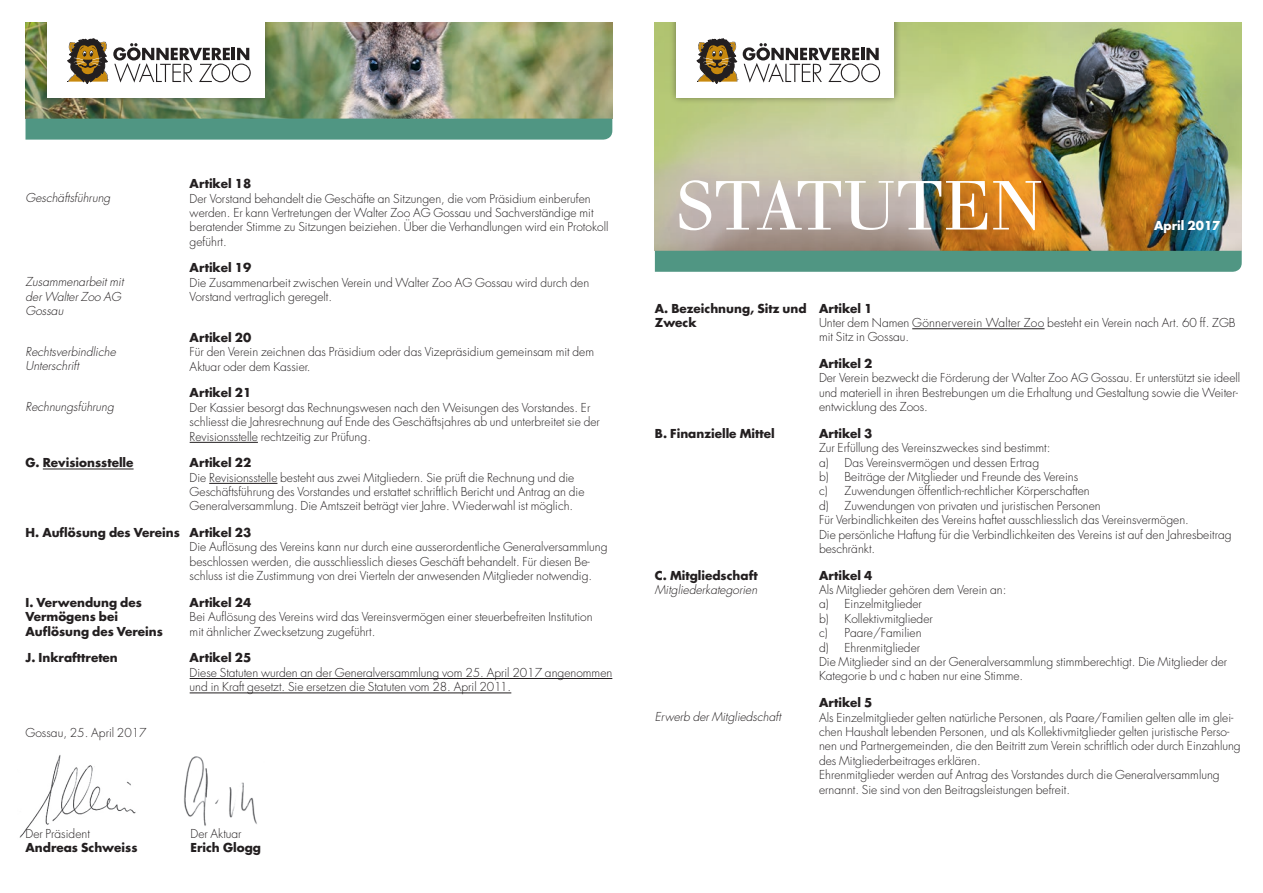
<style>
.page{position:relative;width:1263px;height:893px;background:#fff}
.page>*{position:absolute;margin:0;border:0;box-sizing:border-box;transform-origin:0 0}
.t1{font:67.8px "Walbaum";color:#fff}
.t2{font:300 12px/14.4px "Futura";color:#231f20}
.t3{font:700 12px/14.4px "Futura";color:#231f20}
.t4{font:italic 300 12px/14.4px "Futura";color:#231f20}
.t5{font:700 12px "Futura";color:#fff}
</style>
<div class="page">
<img style="left:655px;top:22px;width:587px;height:229px">
<div style="left:655px;top:251px;width:587px;height:21px;background:#509683"></div>
<hr style="left:912px;top:328px;width:132px;height:1px;background:#231f20">
<div style="left:669px;top:0;width:232px;height:104px;background:#231f20;opacity:.5"></div>
<div style="left:676px;top:0;width:218px;height:97px;background:#fff"></div>
<svg style="left:696px;top:39px;width:184px;height:45px"></svg>
<div style="left:634px;top:0;width:629px;height:21px;background:#fff"></div>
<img style="left:26px;top:22px;width:586px;height:97px">
<img style="left:19px;top:755px;width:117px;height:83px">
<img style="left:184px;top:756px;width:73px;height:70px">
<hr style="left:190px;top:442px;width:68px;height:1px;background:#231f20">
<hr style="left:43px;top:468px;width:91px;height:1px;background:#231f20">
<hr style="left:209px;top:483px;width:68px;height:1px;background:#231f20">
<hr style="left:190px;top:678px;width:422px;height:1px;background:#231f20">
<hr style="left:190px;top:692px;width:321px;height:1px;background:#231f20">
<div style="left:39px;top:0;width:233px;height:104px;background:#231f20;opacity:.5"></div>
<div style="left:47px;top:0;width:217px;height:97px;background:#fff"></div>
<svg style="left:67px;top:39px;width:184px;height:45px"></svg>
<div style="left:26px;top:119px;width:586px;height:21px;background:#509683"></div>
<div style="left:4px;top:0;width:630px;height:21px;background:#fff"></div>
<p class="t4" style="left:26px;top:191px;width:86px">Geschäftsführung</p>
<p class="t4" style="left:26px;top:275px;width:100px">Zusammenarbeit mit der Walter Zoo AG<br>Gossau</p>
<p class="t4" style="left:26px;top:344px;width:92px">Rechtsverbindliche<br>Unterschrift</p>
<p class="t4" style="left:26px;top:400px;width:90px">Rechnungsführung</p>
<p class="t3" style="left:190px;top:176px;width:63px">Artikel 18</p>
<p class="t2" style="left:190px;top:191px;width:420px">Der Vorstand behandelt die Geschäfte an Sitzungen, die vom Präsidium einberufen werden. Er kann Vertretungen der Walter Zoo AG Gossau und Sachverständige mit beratender Stimme zu Sitzungen beiziehen. Über die Verhandlungen wird ein Protokoll geführt.</p>
<p class="t3" style="left:190px;top:260px;width:63px">Artikel 19</p>
<p class="t2" style="left:190px;top:275px;width:401px">Die Zusammenarbeit zwischen Verein und Walter Zoo AG Gossau wird durch den<br>Vorstand vertraglich geregelt.</p>
<p class="t3" style="left:190px;top:330px;width:63px">Artikel 20</p>
<p class="t2" style="left:190px;top:345px;width:406px">Für den Verein zeichnen das Präsidium oder das Vizepräsidium gemeinsam mit dem<br>Aktuar oder dem Kassier.</p>
<p class="t3" style="left:190px;top:385px;width:63px">Artikel 21</p>
<p class="t2" style="left:190px;top:400px;width:412px">Der Kassier besorgt das Rechnungswesen nach den Weisungen des Vorstandes. Er schliesst die Jahresrechnung auf Ende des Geschäftsjahres ab und unterbreitet sie der<br>Revisionsstelle rechtzeitig zur Prüfung.</p>
<p class="t3" style="left:26px;top:455px;width:110px">G. Revisionsstelle</p>
<p class="t3" style="left:190px;top:455px;width:63px">Artikel 22</p>
<p class="t2" style="left:190px;top:470px;width:396px">Die Revisionsstelle besteht aus zwei Mitgliedern. Sie prüft die Rechnung und die<br>Geschäftsführung des Vorstandes und erstattet schriftlich Bericht und Antrag an die<br>Generalversammlung. Die Amtszeit beträgt vier Jahre. Wiederwahl ist möglich.</p>
<p class="t3" style="left:26px;top:525px;width:227px">H. Auflösung des Vereins Artikel 23</p>
<p class="t2" style="left:190px;top:540px;width:419px">Die Auflösung des Vereins kann nur durch eine ausserordentliche Generalversammlung beschlossen werden, die ausschliesslich dieses Geschäft behandelt. Für diesen Be&shy;schluss ist die Zustimmung von drei Vierteln der anwesenden Mitglieder notwendig.</p>
<p class="t3" style="left:26px;top:595px;width:139px">I. Verwendung des<br>Vermögens bei<br>Auflösung des Vereins</p>
<p class="t3" style="left:190px;top:595px;width:63px">Artikel 24</p>
<p class="t2" style="left:190px;top:610px;width:404px">Bei Auflösung des Vereins wird das Vereinsvermögen einer steuerbefreiten Institution mit ähnlicher Zwecksetzung zugeführt.</p>
<p class="t3" style="left:26px;top:650px;width:94px">J. Inkrafttreten</p>
<p class="t3" style="left:190px;top:650px;width:63px">Artikel 25</p>
<p class="t2" style="left:190px;top:665px;width:424px">Diese Statuten wurden an der Generalversammlung vom 25. April 2017 angenommen und in Kraft gesetzt. Sie ersetzen die Statuten vom 28. April 2011.</p>
<p class="t2" style="left:26px;top:725px;width:123px">Gossau, 25. April 2017</p>
<p class="t2" style="left:26px;top:826px;width:66px">Der Präsident</p>
<p class="t2" style="left:191px;top:826px;width:53px">Der Aktuar</p>
<p class="t3" style="left:26px;top:840px;width:113px">Andreas Schweiss</p>
<p class="t3" style="left:191px;top:840px;width:72px">Erich Glogg</p>
<h1 class="t1" style="left:676px;top:165px;width:368px">STATUTEN</h1>
<p class="t5" style="left:1154px;top:217px;width:68px">April 2017</p>
<p class="t3" style="left:655px;top:300px;width:153px">A. Bezeichnung, Sitz und<br>Zweck</p>
<p class="t3" style="left:819px;top:300px;width:55px">Artikel 1</p>
<p class="t2" style="left:819px;top:316px;width:418px">Unter dem Namen Gönnerverein Walter Zoo besteht ein Verein nach Art. 60 ff. ZGB mit Sitz in Gossau.</p>
<p class="t3" style="left:819px;top:356px;width:55px">Artikel 2</p>
<p class="t2" style="left:819px;top:371px;width:423px">Der Verein bezweckt die Förderung der Walter Zoo AG Gossau. Er unterstützt sie ideell und materiell in ihren Bestrebungen um die Erhaltung und Gestaltung sowie die Weiter&shy;entwicklung des Zoos.</p>
<p class="t3" style="left:655px;top:426px;width:121px">B. Finanzielle Mittel</p>
<p class="t3" style="left:819px;top:426px;width:55px">Artikel 3</p>
<p class="t2" style="left:819px;top:441px;width:414px">Zur Erfüllung des Vereinszweckes sind bestimmt:<br>a) Das Vereinsvermögen und dessen Ertrag<br>b) Beiträge der Mitglieder und Freunde des Vereins<br>c) Zuwendungen öffentlich-rechtlicher Körperschaften<br>d) Zuwendungen von privaten und juristischen Personen<br>Für Verbindlichkeiten des Vereins haftet ausschliesslich das Vereinsvermögen.<br>Die persönliche Haftung für die Verbindlichkeiten des Vereins ist auf den Jahresbeitrag beschränkt.</p>
<p class="t3" style="left:655px;top:568px;width:104px">C. Mitgliedschaft</p>
<p class="t4" style="left:655px;top:583px;width:104px">Mitgliederkategorien</p>
<p class="t3" style="left:819px;top:568px;width:55px">Artikel 4</p>
<p class="t2" style="left:819px;top:583px;width:410px">Als Mitglieder gehören dem Verein an:<br>a) Einzelmitglieder<br>b) Kollektivmitglieder<br>c) Paare/Familien<br>d) Ehrenmitglieder<br>Die Mitglieder sind an der Generalversammlung stimmberechtigt. Die Mitglieder der Kategorie b und c haben nur eine Stimme.</p>
<p class="t4" style="left:655px;top:710px;width:127px">Erwerb der Mitgliedschaft</p>
<p class="t3" style="left:819px;top:695px;width:55px">Artikel 5</p>
<p class="t2" style="left:819px;top:710px;width:423px">Als Einzelmitglieder gelten natürliche Personen, als Paare/Familien gelten alle im glei&shy;chen Haushalt lebenden Personen, und als Kollektivmitglieder gelten juristische Perso&shy;nen und Partnergemeinden, die den Beitritt zum Verein schriftlich oder durch Einzahlung des Mitgliederbeitrages erklären.<br>Ehrenmitglieder werden auf Antrag des Vorstandes durch die Generalversammlung ernannt. Sie sind von den Beitragsleistungen befreit.</p>
</div>
